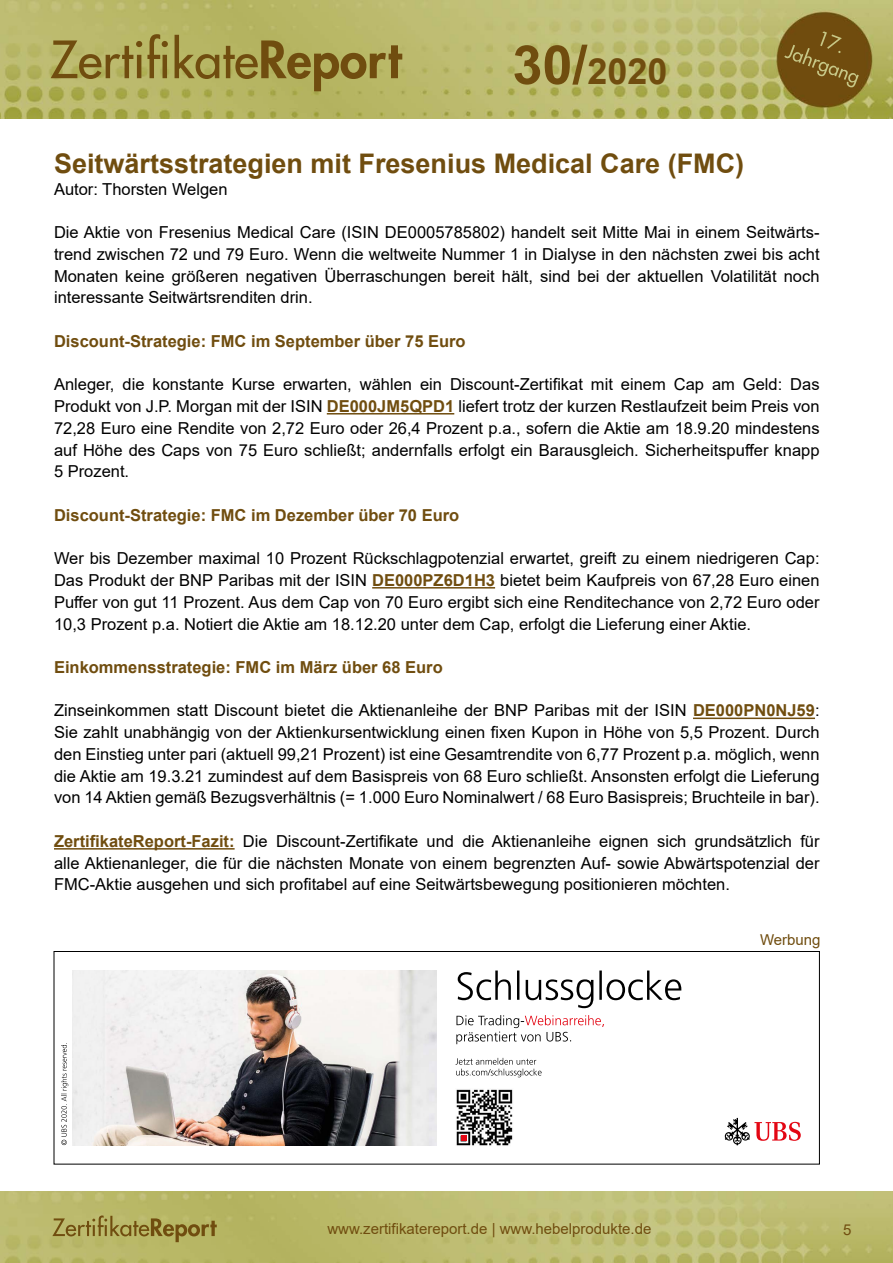
<style>
.page{position:relative;width:893px;height:1263px;background:#fff}
.page>*{position:absolute;margin:0;border:0;box-sizing:border-box;transform-origin:0 0}
.t1{font:700 36px "Arial";color:#704d0f}
.t2{font:700 27px "Arial";color:#704d0f}
.t3{font:16.5px/21.8px "Arial";color:#000;text-align:justify}
.t4{font:700 16.5px "Arial";color:#704d0f}
.t5{font:15px "Arial";color:#704d0f}
.s1{font-size:54px}
.s2{font-weight:700;color:#704d0f}
</style>
<div class="page">
<img style="left:0;top:1192px;width:893px;height:71px">
<img style="left:0;top:0;width:893px;height:119px">
<hr style="left:327px;top:413px;width:127px;height:1px;background:#704d0f">
<hr style="left:372px;top:587px;width:123px;height:1px;background:#704d0f">
<hr style="left:693px;top:717px;width:122px;height:2px;background:#704d0f">
<hr style="left:54px;top:848px;width:181px;height:1px;background:#704d0f">
<svg style="left:725px;top:1118px;width:76px;height:27px"></svg>
<img style="left:73px;top:970px;width:364px;height:175px">
<svg style="left:458px;top:970px;width:223px;height:38px"></svg>
<svg style="left:456px;top:1015px;width:148px;height:29px"></svg>
<svg style="left:456px;top:1058px;width:86px;height:19px"></svg>
<img style="left:456px;top:1089px;width:57px;height:57px">
<svg style="left:461px;top:1135px;width:5px;height:6px"></svg>
<svg style="left:61px;top:1043px;width:7px;height:102px"></svg>
<div style="left:54px;top:951px;width:766px;height:213px;border:1px solid #000"></div>
<h1 class="t1" style="left:512px;top:46px;width:157px"><span class="s1">30/</span>2020</h1>
<h2 class="t2" style="left:54px;top:144px;width:692px">Seitwärtsstrategien mit Fresenius Medical Care (FMC)</h2>
<p class="t3" style="left:54px;top:178px;width:175px">Autor: Thorsten Welgen</p>
<p class="t3" style="left:54px;top:221px;width:767px">Die Aktie von Fresenius Medical Care (ISIN DE0005785802) handelt seit Mitte Mai in einem Seitwärts&shy;trend zwischen 72 und 79 Euro. Wenn die weltweite Nummer 1 in Dialyse in den nächsten zwei bis acht Monaten keine größeren negativen Überraschungen bereit hält, sind bei der aktuellen Volatilität noch interessante Seitwärtsrenditen drin.</p>
<p class="t4" style="left:54px;top:329px;width:413px">Discount-Strategie: FMC im September über 75 Euro</p>
<p class="t3" style="left:54px;top:373px;width:767px">Anleger, die konstante Kurse erwarten, wählen ein Discount-Zertifikat mit einem Cap am Geld: Das Produkt von J.P. Morgan mit der ISIN <span class="s2">DE000JM5QPD1</span> liefert trotz der kurzen Restlaufzeit beim Preis von 72,28 Euro eine Rendite von 2,72 Euro oder 26,4 Prozent p.a., sofern die Aktie am 18.9.20 mindestens auf Höhe des Caps von 75 Euro schließt; andernfalls erfolgt ein Barausgleich. Sicherheitspuffer knapp 5 Prozent.</p>
<p class="t4" style="left:54px;top:503px;width:407px">Discount-Strategie: FMC im Dezember über 70 Euro</p>
<p class="t3" style="left:54px;top:547px;width:767px">Wer bis Dezember maximal 10 Prozent Rückschlagpotenzial erwartet, greift zu einem niedrigeren Cap:<br>Das Produkt der BNP Paribas mit der ISIN <span class="s2">DE000PZ6D1H3</span> bietet beim Kaufpreis von 67,28 Euro einen Puffer von gut 11 Prozent. Aus dem Cap von 70 Euro ergibt sich eine Renditechance von 2,72 Euro oder 10,3 Prozent p.a. Notiert die Aktie am 18.12.20 unter dem Cap, erfolgt die Lieferung einer Aktie.</p>
<p class="t4" style="left:54px;top:655px;width:390px">Einkommensstrategie: FMC im März über 68 Euro</p>
<p class="t3" style="left:54px;top:700px;width:767px">Zinseinkommen statt Discount bietet die Aktienanleihe der BNP Paribas mit der ISIN <span class="s2">DE000PN0NJ59</span>:<br>Sie zahlt unabhängig von der Aktienkursentwicklung einen fixen Kupon in Höhe von 5,5 Prozent. Durch den Einstieg unter pari (aktuell 99,21 Prozent) ist eine Gesamtrendite von 6,77 Prozent p.a. möglich, wenn die Aktie am 19.3.21 zumindest auf dem Basispreis von 68 Euro schließt. Ansonsten erfolgt die Lieferung von 14 Aktien gemäß Bezugsverhältnis (= 1.000 Euro Nominalwert / 68 Euro Basispreis; Bruchteile in bar).</p>
<p class="t3" style="left:54px;top:830px;width:767px"><span class="s2">ZertifikateReport-Fazit:</span> Die Discount-Zertifikate und die Aktienanleihe eignen sich grundsätzlich für alle Aktienanleger, die für die nächsten Monate von einem begrenzten Auf- sowie Abwärtspotenzial der FMC-Aktie ausgehen und sich profitabel auf eine Seitwärtsbewegung positionieren möchten.</p>
<p class="t5" style="left:760px;top:930px;width:62px">Werbung</p>
<p class="t5" style="left:327px;top:1218px;width:326px">www.zertifikatereport.de | www.hebelprodukte.de</p>
<p class="t5" style="left:843px;top:1219px;width:10px">5</p>
</div>
